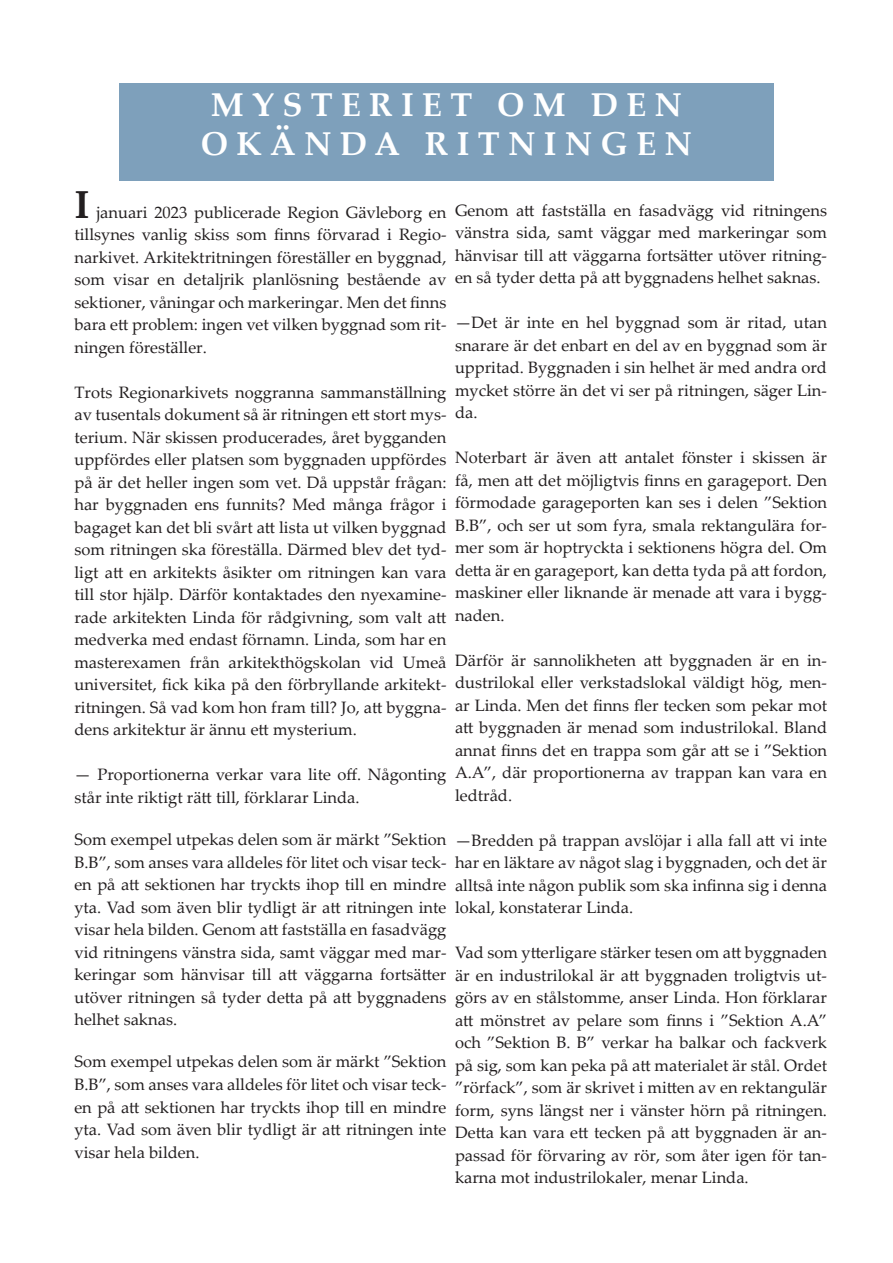
<style>
.page{position:relative;width:893px;height:1263px;background:#fff}
.page>*{position:absolute;margin:0;border:0;box-sizing:border-box;transform-origin:0 0}
.t1{font:700 39px "Palatino Linotype";color:#231f20}
.t2{font:700 33px "Palatino Linotype";color:#fff}
.t3{font:16.5px/22.5px "Palatino Linotype";color:#231f20;text-align:justify}
</style>
<div class="page">
<div style="left:119px;top:83px;width:655px;height:98px;background:#7ea0bb"></div>
<p class="t2" style="left:211px;top:81px;width:473px">M Y S T E R I E T O M D E N</p>
<p class="t2" style="left:201px;top:121px;width:493px">O K Ä N D A R I T N I N G E N</p>
<p class="t1" style="left:74px;top:177px;width:17px">I</p>
<p class="t3" style="left:74px;top:200px;width:374px;text-indent:22px">januari 2023 publicerade Region Gävleborg en tillsynes vanlig skiss som finns förvarad i Regio&shy;narkivet. Arkitektritningen föreställer en byggnad, som visar en detaljrik planlösning bestående av sektioner, våningar och markeringar. Men det finns bara ett problem: ingen vet vilken byggnad som rit&shy;ningen föreställer.</p>
<p class="t3" style="left:74px;top:380px;width:374px">Trots Regionarkivets noggranna sammanställning av tusentals dokument så är ritningen ett stort mys&shy;terium. När skissen producerades, året bygganden uppfördes eller platsen som byggnaden uppfördes på är det heller ingen som vet. Då uppstår frågan: har byggnaden ens funnits? Med många frågor i bagaget kan det bli svårt att lista ut vilken byggnad som ritningen ska föreställa. Därmed blev det tyd&shy;ligt att en arkitekts åsikter om ritningen kan vara till stor hjälp. Därför kontaktades den nyexamine&shy;rade arkitekten Linda för rådgivning, som valt att medverka med endast förnamn. Linda, som har en masterexamen från arkitekthögskolan vid Umeå universitet, fick kika på den förbryllande arkitekt&shy;ritningen. Så vad kom hon fram till? Jo, att byggna&shy;dens arkitektur är ännu ett mysterium.</p>
<p class="t3" style="left:74px;top:763px;width:374px">— Proportionerna verkar vara lite off. Någonting står inte riktigt rätt till, förklarar Linda.</p>
<p class="t3" style="left:74px;top:828px;width:374px">Som exempel utpekas delen som är märkt ”Sektion B.B”, som anses vara alldeles för litet och visar teck&shy;en på att sektionen har tryckts ihop till en mindre yta. Vad som även blir tydligt är att ritningen inte visar hela bilden. Genom att fastställa en fasadvägg vid ritningens vänstra sida, samt väggar med mar&shy;keringar som hänvisar till att väggarna fortsätter utöver ritningen så tyder detta på att byggnadens helhet saknas.</p>
<p class="t3" style="left:74px;top:1050px;width:374px">Som exempel utpekas delen som är märkt ”Sektion B.B”, som anses vara alldeles för litet och visar teck&shy;en på att sektionen har tryckts ihop till en mindre yta. Vad som även blir tydligt är att ritningen inte visar hela bilden.</p>
<p class="t3" style="left:455px;top:198px;width:374px">Genom att fastställa en fasadvägg vid ritningens vänstra sida, samt väggar med markeringar som hänvisar till att väggarna fortsätter utöver ritning&shy;en så tyder detta på att byggnadens helhet saknas.</p>
<p class="t3" style="left:455px;top:311px;width:374px">—Det är inte en hel byggnad som är ritad, utan snarare är det enbart en del av en byggnad som är uppritad. Byggnaden i sin helhet är med andra ord mycket större än det vi ser på ritningen, säger Lin&shy;da.</p>
<p class="t3" style="left:455px;top:446px;width:374px">Noterbart är även att antalet fönster i skissen är få, men att det möjligtvis finns en garageport. Den förmodade garageporten kan ses i delen ”Sektion B.B”, och ser ut som fyra, smala rektangulära for&shy;mer som är hoptryckta i sektionens högra del. Om detta är en garageport, kan detta tyda på att fordon, maskiner eller liknande är menade att vara i bygg&shy;naden.</p>
<p class="t3" style="left:455px;top:648px;width:374px">Därför är sannolikheten att byggnaden är en in&shy;dustrilokal eller verkstadslokal väldigt hög, men&shy;ar Linda. Men det finns fler tecken som pekar mot att byggnaden är menad som industrilokal. Bland annat finns det en trappa som går att se i ”Sektion A.A”, där proportionerna av trappan kan vara en ledtråd.</p>
<p class="t3" style="left:455px;top:828px;width:374px">—Bredden på trappan avslöjar i alla fall att vi inte har en läktare av något slag i byggnaden, och det är alltså inte någon publik som ska infinna sig i denna lokal, konstaterar Linda.</p>
<p class="t3" style="left:455px;top:941px;width:374px">Vad som ytterligare stärker tesen om att byggnaden är en industrilokal är att byggnaden troligtvis ut&shy;görs av en stålstomme, anser Linda. Hon förklarar att mönstret av pelare som finns i ”Sektion A.A” och ”Sektion B. B” verkar ha balkar och fackverk på sig, som kan peka på att materialet är stål. Ordet ”rörfack”, som är skrivet i mitten av en rektangulär form, syns längst ner i vänster hörn på ritningen.<br>Detta kan vara ett tecken på att byggnaden är an&shy;passad för förvaring av rör, som åter igen för tan&shy;karna mot industrilokaler, menar Linda.</p>
</div>
